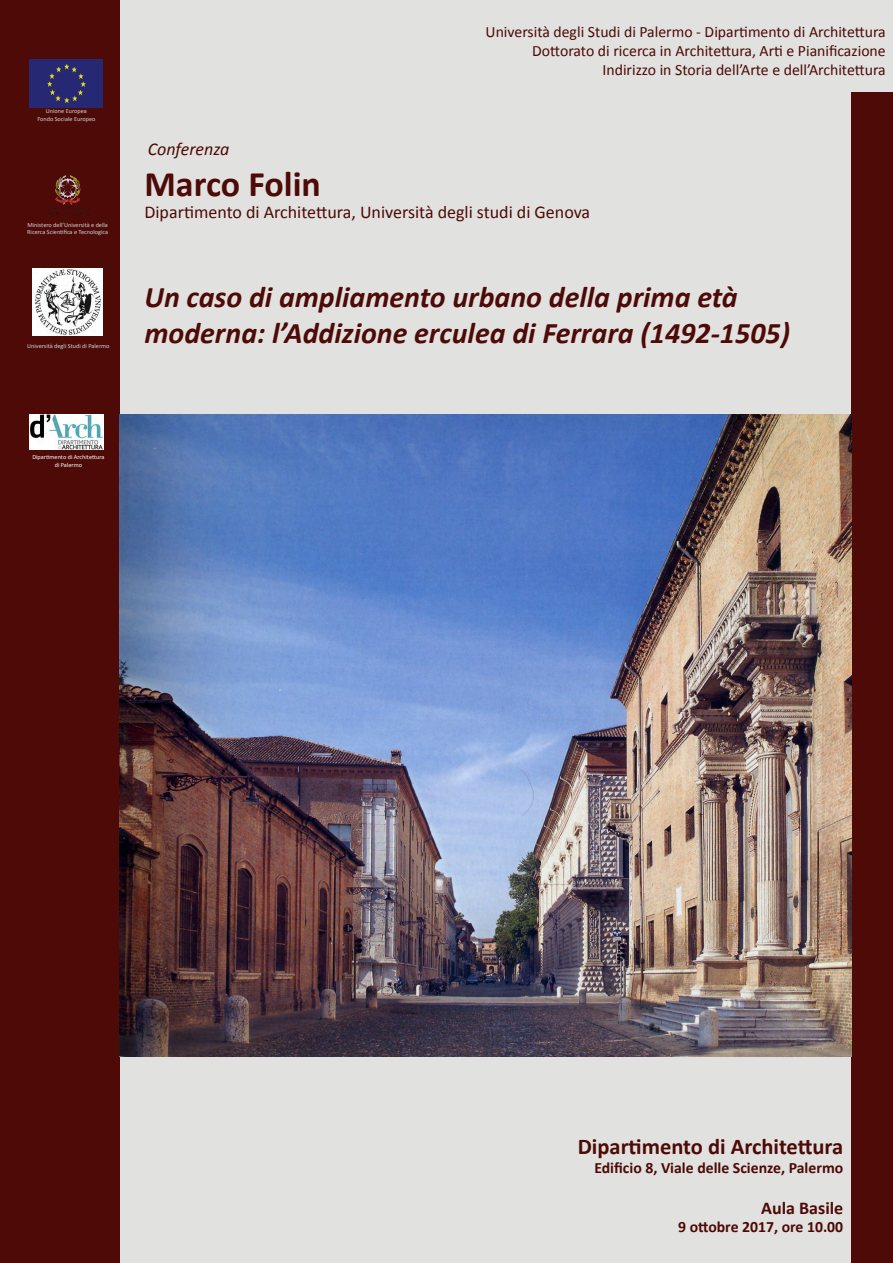
<style>
.page{position:relative;width:893px;height:1263px;background:#fff}
.page>*{position:absolute;margin:0;border:0;box-sizing:border-box;transform-origin:0 0}
.t1{font:700 36px "Calibri";color:#4d0a06}
.t2{font:italic 700 30px/36px "Calibri";color:#4d0a06}
.t3{font:700 22.5px "Calibri";color:#4d0a06}
.t4{font:18px "Calibri";color:#4d0a06}
.t5{font:700 18px "Calibri";color:#4d0a06}
.t6{font:italic 18px "Calibri";color:#4d0a06}
.t7{font:15.75px/18.9px "Calibri";color:#4d0a06;text-align:right}
.t8{font:700 15.75px "Calibri";color:#4d0a06}
.t9{font:6.3px/7.5px "Calibri";color:#d0d2d9;text-align:center}
.t10{font:6.3px/7.5px "Calibri";color:#fff;text-align:center}
</style>
<div class="page">
<div style="left:0;top:0;width:124px;height:1263px;background:#4d0a06"></div>
<div style="left:120px;top:1px;width:773px;height:1262px;background:#e1e1df"></div>
<div style="left:30px;top:59px;width:73px;height:49px;background:#272873"></div>
<svg style="left:47px;top:64px;width:39px;height:39px"></svg>
<img style="left:46px;top:175px;width:44px;height:41px">
<img style="left:30px;top:414px;width:73px;height:35px">
<img style="left:32px;top:269px;width:70px;height:67px">
<div style="left:851px;top:93px;width:42px;height:1170px;background:#4d0a06"></div>
<img style="left:120px;top:414px;width:731px;height:642px">
<p class="t9" style="left:37px;top:107px;width:60px">Unione Europea<br>Fondo Sociale Europeo</p>
<p class="t9" style="left:27px;top:221px;width:82px;text-align:left">Ministero dell’Università e della<br>Ricerca Scientifica e Tecnologica</p>
<p class="t9" style="left:27px;top:342px;width:84px">Università degli Studi di Palermo</p>
<p class="t6" style="left:148px;top:137px;width:83px">Conferenza</p>
<p class="t7" style="left:486px;top:22px;width:402px">Università degli Studi di Palermo - Dipartimento di Architettura<br>Dottorato di ricerca in Architettura, Arti e Pianificazione<br>Indirizzo in Storia dell’Arte e dell’Architettura</p>
<h1 class="t1" style="left:144px;top:159px;width:178px">Marco Folin</h1>
<p class="t4" style="left:144px;top:199px;width:447px">Dipartimento di Architettura, Università degli studi di Genova</p>
<h2 class="t2" style="left:144px;top:278px;width:647px">Un caso di ampliamento urbano della prima età moderna: l’Addizione erculea di Ferrara (1492-1505)</h2>
<p class="t10" style="left:32px;top:453px;width:74px">Dipartimento di Architettura di Palermo</p>
<h3 class="t3" style="left:578px;top:1131px;width:267px">Dipartimento di Architettura</h3>
<p class="t8" style="left:594px;top:1157px;width:250px">Edificio 8, Viale delle Scienze, Palermo</p>
<p class="t5" style="left:761px;top:1195px;width:84px">Aula Basile</p>
<p class="t8" style="left:678px;top:1216px;width:167px">9 ottobre 2017, ore 10.00</p>
</div>
